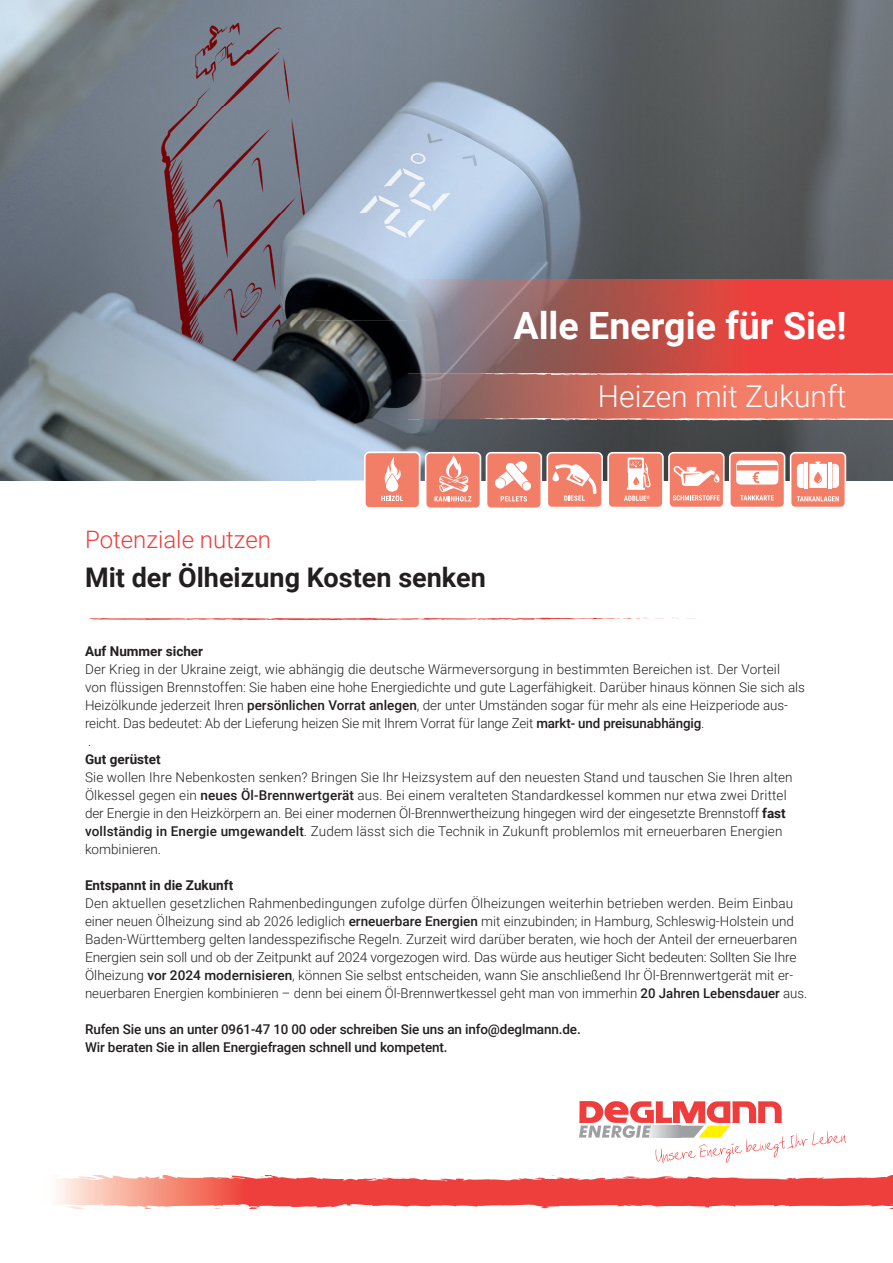
<style>
.page{position:relative;width:893px;height:1263px;background:#fff}
.page>*{position:absolute;margin:0;border:0;box-sizing:border-box;transform-origin:0 0}
.t1{font:700 37.65px "Roboto";color:#fff}
.t2{font:300 30px "Roboto";color:#fff}
.t3{font:700 27px "Roboto";color:#231f20}
.t4{font:300 24px "Roboto";color:#ee3d3c}
.t5{font:300 13.5px/18px "Roboto";color:#231f20}
.t6{font:500 13.5px/18px "Roboto";letter-spacing:-.01em;color:#231f20}
.t7{font:700 13.5px "Roboto";color:#231f20}
.s1{font-weight:500}
.s2{font-weight:700}
</style>
<div class="page">
<img style="left:0;top:0;width:788px;height:213px">
<img style="left:788px;top:0;width:105px;height:279px">
<img style="left:0;top:213px;width:473px;height:107px">
<img style="left:473px;top:213px;width:315px;height:66px">
<img style="left:0;top:320px;width:420px;height:160px">
<img style="left:420px;top:419px;width:473px;height:61px">
<svg style="left:57px;top:1181px;width:836px;height:21px"></svg>
<img style="left:407px;top:279px;width:486px;height:94px">
<img style="left:397px;top:373px;width:496px;height:46px">
<svg style="left:480px;top:418px;width:413px;height:2px"></svg>
<svg style="left:480px;top:373px;width:413px;height:2px"></svg>
<svg style="left:85px;top:618px;width:610px;height:2px"></svg>
<svg style="left:57px;top:1175px;width:836px;height:6px"></svg>
<svg style="left:57px;top:1202px;width:836px;height:7px"></svg>
<img style="left:580px;top:1101px;width:202px;height:22px">
<svg style="left:579px;top:1125px;width:267px;height:38px"></svg>
<div style="left:365px;top:452px;width:55px;height:56px;background:#f37e68;border-radius:5px"></div>
<svg style="left:381px;top:457px;width:22px;height:44px"></svg>
<div style="left:364px;top:451px;width:56px;height:58px;border:2px solid #fff;border-radius:5px"></div>
<div style="left:426px;top:453px;width:54px;height:55px;background:#f37e68;border-radius:5px"></div>
<svg style="left:434px;top:455px;width:37px;height:46px"></svg>
<div style="left:425px;top:452px;width:56px;height:57px;border:2px solid #fff;border-radius:5px"></div>
<div style="left:486px;top:453px;width:55px;height:55px;background:#f37e68;border-radius:5px"></div>
<svg style="left:495px;top:461px;width:36px;height:40px"></svg>
<div style="left:486px;top:452px;width:56px;height:57px;border:2px solid #fff;border-radius:5px"></div>
<div style="left:547px;top:453px;width:55px;height:54px;background:#f37e68;border-radius:5px"></div>
<svg style="left:552px;top:464px;width:44px;height:37px"></svg>
<div style="left:546px;top:452px;width:57px;height:56px;border:2px solid #fff;border-radius:5px"></div>
<div style="left:608px;top:453px;width:55px;height:54px;background:#f37e68;border-radius:5px"></div>
<svg style="left:627px;top:458px;width:24px;height:32px"></svg>
<svg style="left:624px;top:496px;width:26px;height:5px"></svg>
<div style="left:607px;top:452px;width:57px;height:56px;border:2px solid #fff;border-radius:5px"></div>
<div style="left:669px;top:453px;width:55px;height:54px;background:#f37e68;border-radius:5px"></div>
<svg style="left:673px;top:495px;width:47px;height:5px"></svg>
<svg style="left:673px;top:466px;width:47px;height:20px"></svg>
<div style="left:668px;top:452px;width:57px;height:56px;border:2px solid #fff;border-radius:5px"></div>
<div style="left:730px;top:453px;width:55px;height:54px;background:#f37e68;border-radius:5px"></div>
<svg style="left:740px;top:495px;width:34px;height:5px"></svg>
<svg style="left:736px;top:460px;width:42px;height:24px"></svg>
<div style="left:729px;top:452px;width:56px;height:56px;border:2px solid #fff;border-radius:5px"></div>
<div style="left:791px;top:453px;width:54px;height:54px;background:#f37e68;border-radius:5px"></div>
<svg style="left:797px;top:496px;width:42px;height:5px"></svg>
<hr style="left:805px;top:463px;width:3px;height:26px;background:#fff">
<hr style="left:828px;top:463px;width:3px;height:26px;background:#fff">
<svg style="left:797px;top:461px;width:42px;height:27px"></svg>
<div style="left:790px;top:452px;width:56px;height:56px;border:2px solid #fff;border-radius:5px"></div>
<h1 class="t1" style="left:513px;top:299px;width:335px">Alle Energie für Sie!</h1>
<h2 class="t2" style="left:598px;top:375px;width:250px">Heizen mit Zukunft</h2>
<h3 class="t4" style="left:85px;top:522px;width:188px">Potenziale nutzen</h3>
<h3 class="t3" style="left:85px;top:558px;width:402px">Mit der Ölheizung Kosten senken</h3>
<p class="t7" style="left:85px;top:642px;width:120px">Auf Nummer sicher</p>
<p class="t5" style="left:85px;top:660px;width:721px">Der Krieg in der Ukraine zeigt, wie abhängig die deutsche Wärmeversorgung in bestimmten Bereichen ist. Der Vorteil von flüssigen Brennstoffen: Sie haben eine hohe Energiedichte und gute Lagerfähigkeit. Darüber hinaus können Sie sich als Heizölkunde jederzeit Ihren <span class="s1">persönlichen Vorrat anlegen</span>, der unter Umständen sogar für mehr als eine Heizperiode aus&shy;reicht. Das bedeutet: Ab der Lieferung heizen Sie mit Ihrem Vorrat für lange Zeit <span class="s1">markt- und preisunabhängig</span>.<br>.</p>
<p class="t7" style="left:85px;top:750px;width:77px">Gut gerüstet</p>
<p class="t5" style="left:85px;top:768px;width:709px">Sie wollen Ihre Nebenkosten senken? Bringen Sie Ihr Heizsystem auf den neuesten Stand und tauschen Sie Ihren alten Ölkessel gegen ein <span class="s1">neues Öl-Brennwertgerät</span> aus. Bei einem veralteten Standardkessel kommen nur etwa zwei Drittel der Energie in den Heizkörpern an. Bei einer modernen Öl-Brennwertheizung hingegen wird der eingesetzte Brennstoff <span class="s2">fast </span><span class="s1">vollständig in Energie umgewandelt</span>. Zudem lässt sich die Technik in Zukunft problemlos mit erneuerbaren Energien kombinieren.</p>
<p class="t7" style="left:85px;top:876px;width:150px">Entspannt in die Zukunft</p>
<p class="t5" style="left:85px;top:894px;width:724px">Den aktuellen gesetzlichen Rahmenbedingungen zufolge dürfen Ölheizungen weiterhin betrieben werden. Beim Einbau einer neuen Ölheizung sind ab 2026 lediglich <span class="s1">erneuerbare Energien</span> mit einzubinden; in Hamburg, Schleswig-Holstein und Baden-Württemberg gelten landesspezifische Regeln. Zurzeit wird darüber beraten, wie hoch der Anteil der erneuerbaren Energien sein soll und ob der Zeitpunkt auf 2024 vorgezogen wird. Das würde aus heutiger Sicht bedeuten: Sollten Sie Ihre Ölheizung <span class="s1">vor 2024 modernisieren</span>, können Sie selbst entscheiden, wann Sie anschließend Ihr Öl-Brennwertgerät mit er&shy;neuerbaren Energien kombinieren – denn bei einem Öl-Brennwertkessel geht man von immerhin <span class="s1">20 Jahren Lebensdauer</span> aus.</p>
<p class="t6" style="left:85px;top:1020px;width:497px">Rufen Sie uns an unter 0961-47 10 00 oder schreiben Sie uns an info@deglmann.de.<br>Wir beraten Sie in allen Energiefragen schnell und kompetent.</p>
</div>
